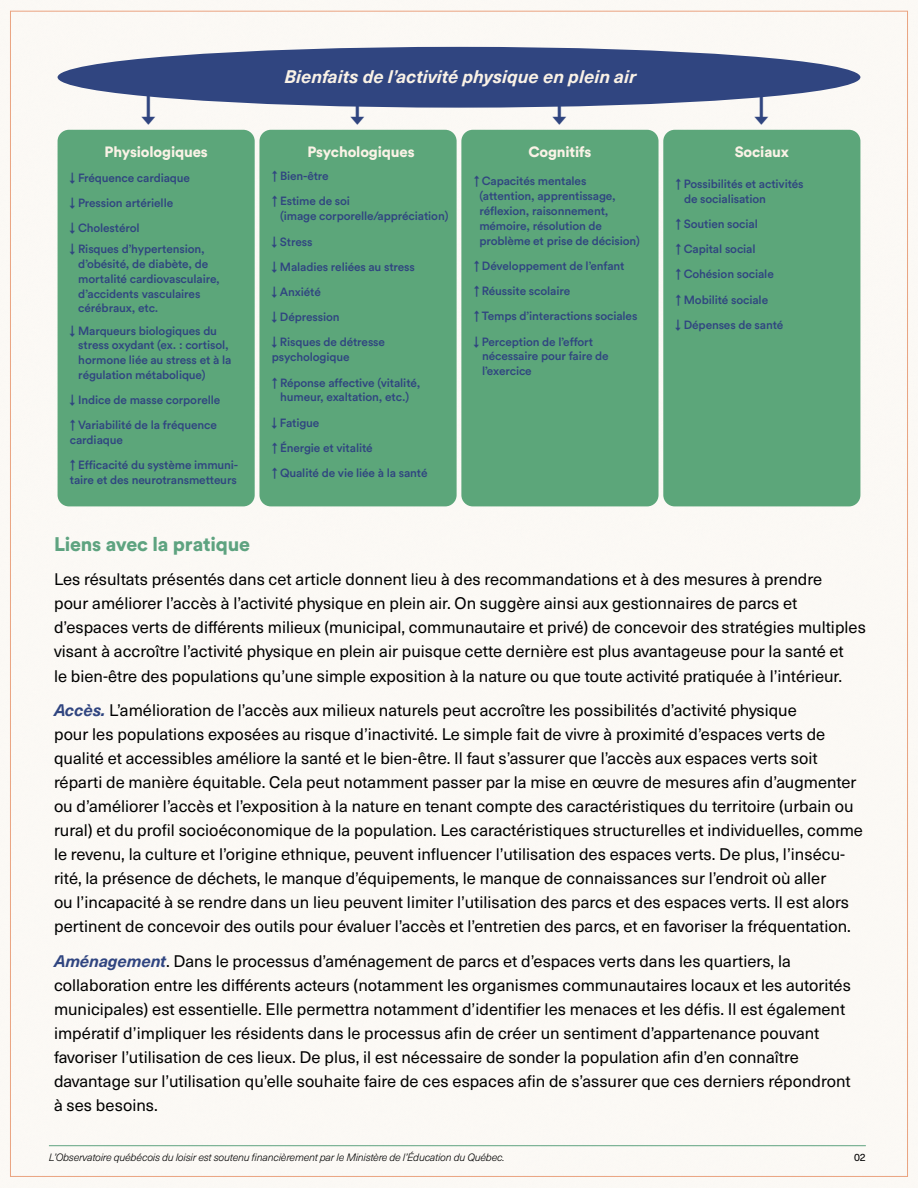
<style>
.page{position:relative;width:918px;height:1188px;background:#fbf9f5}
.page>*{position:absolute;margin:0;border:0;box-sizing:border-box;transform-origin:0 0}
.t1{font:500 30.45px "Circular Std";color:#304580}
.t2{font:900 19.5px "Circular Std";letter-spacing:-.01em;color:#5ea380}
.t3{font:italic 700 18px "Neue Haas Unica W1 G";color:#faf2e6}
.t4{font:16.5px/24px "Neue Haas Unica W1 G";color:#000}
.t5{font:900 14.85px "Circular Std";letter-spacing:-.01em;color:#faf2e6}
.t6{font:500 11.85px/25.2px "Circular Std";letter-spacing:-.01em;color:#304580}
.t7{font:italic 300 10.5px "Neue Haas Unica W1 G";letter-spacing:-.02em;color:#000}
.t8{font:10.5px "Neue Haas Unica W1 G";color:#000}
.s1{font-weight:700;font-style:italic;color:#304580}
</style>
<div class="page">
<div style="left:58px;top:47px;width:802px;height:61px;background:#304580;border-radius:50%"></div>
<hr style="left:49px;top:1145px;width:817px;height:1px;background:#5ea380">
<div style="left:58px;top:130px;width:197px;height:376px;background:#5ca67a;border-radius:11px"></div>
<div style="left:259px;top:130px;width:198px;height:376px;background:#5ca67a;border-radius:11px"></div>
<div style="left:461px;top:130px;width:198px;height:376px;background:#5ca67a;border-radius:11px"></div>
<div style="left:663px;top:130px;width:197px;height:376px;background:#5ca67a;border-radius:11px"></div>
<p class="t3" style="left:284px;top:63px;width:353px">Bienfaits de l’activité physique en plein air</p>
<h1 class="t1" style="left:142px;top:90px;width:16px">↓</h1>
<h1 class="t1" style="left:351px;top:90px;width:16px">↓</h1>
<h1 class="t1" style="left:553px;top:90px;width:16px">↓</h1>
<h1 class="t1" style="left:755px;top:90px;width:16px">↓</h1>
<p class="t5" style="left:105px;top:142px;width:105px">Physiologiques</p>
<p class="t6" style="left:70px;top:165px;width:122px">↓ Fréquence cardiaque ↓ Pression artérielle<br>↓ Cholestérol</p>
<p class="t6" style="left:78px;top:241px;width:143px;line-height:14.9px;text-indent:-8px">↓ Risques d’hypertension, d’obésité, de diabète, de mortalité cardiovasculaire, d’accidents vasculaires cérébraux, etc.</p>
<p class="t6" style="left:78px;top:323px;width:155px;line-height:14.9px;text-indent:-8px">↓ Marqueurs biologiques du stress oxydant (ex. : cortisol, hormone liée au stress et à la régulation métabolique)</p>
<p class="t6" style="left:70px;top:387px;width:152px">↓ Indice de masse corporelle ↑ Variabilité de la fréquence</p>
<p class="t6" style="left:70px;top:427px;width:170px">cardiaque<br>↑ Efficacité du système immuni-</p>
<p class="t6" style="left:70px;top:467px;width:168px">taire et des neurotransmetteurs</p>
<p class="t5" style="left:308px;top:142px;width:109px">Psychologiques</p>
<p class="t6" style="left:272px;top:163px;width:80px">↑ Bien-être<br>↑ Estime de soi</p>
<p class="t6" style="left:272px;top:203px;width:178px;text-indent:8px">(image corporelle/appréciation) ↓ Stress<br>↓ Maladies reliées au stress<br>↓ Anxiété<br>↓ Dépression<br>↓ Risques de détresse</p>
<p class="t6" style="left:272px;top:344px;width:150px">psychologique<br>↑ Réponse affective (vitalité,</p>
<p class="t6" style="left:272px;top:384px;width:157px;text-indent:8px">humeur, exaltation, etc.)<br>↓ Fatigue<br>↑ Énergie et vitalité<br>↑ Qualité de vie liée à la santé</p>
<p class="t5" style="left:528px;top:142px;width:65px">Cognitifs</p>
<p class="t6" style="left:479px;top:174px;width:162px;line-height:14.9px;text-indent:-6px">↑ Capacités mentales (attention, apprentissage, réflexion, raisonnement, mémoire, résolution de problème et prise de décision)</p>
<p class="t6" style="left:474px;top:253px;width:165px">↑ Développement de l’enfant<br>↑ Réussite scolaire<br>↑ Temps d’interactions sociales ↓ Perception de l’effort</p>
<p class="t6" style="left:482px;top:349px;width:128px;line-height:14.9px">nécessaire pour faire de l’exercice</p>
<p class="t5" style="left:735px;top:142px;width:56px">Sociaux</p>
<p class="t6" style="left:684px;top:176px;width:121px;line-height:14.9px;text-indent:-8px">↑ Possibilités et activités de socialisation</p>
<p class="t6" style="left:676px;top:211px;width:109px">↑ Soutien social<br>↑ Capital social<br>↑ Cohésion sociale<br>↑ Mobilité sociale<br>↓ Dépenses de santé</p>
<p class="t2" style="left:54px;top:531px;width:198px">Liens avec la pratique</p>
<p class="t4" style="left:54px;top:567px;width:813px">Les résultats présentés dans cet article donnent lieu à des recommandations et à des mesures à prendre<br>pour améliorer l’accès à l’activité physique en plein air. On suggère ainsi aux gestionnaires de parcs et d’espaces verts de différents milieux (municipal, communautaire et privé) de concevoir des stratégies multiples visant à accroître l’activité physique en plein air puisque cette dernière est plus avantageuse pour la santé et<br>le bien-être des populations qu’une simple exposition à la nature ou que toute activité pratiquée à l’intérieur.</p>
<p class="t4" style="left:54px;top:697px;width:811px"><span class="s1">Accès.</span> L’amélioration de l’accès aux milieux naturels peut accroître les possibilités d’activité physique<br>pour les populations exposées au risque d’inactivité. Le simple fait de vivre à proximité d’espaces verts de qualité et accessibles améliore la santé et le bien-être. Il faut s’assurer que l’accès aux espaces verts soit réparti de manière équitable. Cela peut notamment passer par la mise en œuvre de mesures afin d’augmenter ou d’améliorer l’accès et l’exposition à la nature en tenant compte des caractéristiques du territoire (urbain ou rural) et du profil socioéconomique de la population. Les caractéristiques structurelles et individuelles, comme le revenu, la culture et l’origine ethnique, peuvent influencer l’utilisation des espaces verts. De plus, l’insécu&shy;rité, la présence de déchets, le manque d’équipements, le manque de connaissances sur l’endroit où aller<br>ou l’incapacité à se rendre dans un lieu peuvent limiter l’utilisation des parcs et des espaces verts. Il est alors pertinent de concevoir des outils pour évaluer l’accès et l’entretien des parcs, et en favoriser la fréquentation.</p>
<p class="t4" style="left:54px;top:948px;width:798px"><span class="s1">Aménagement</span>. Dans le processus d’aménagement de parcs et d’espaces verts dans les quartiers, la collaboration entre les différents acteurs (notamment les organismes communautaires locaux et les autorités municipales) est essentielle. Elle permettra notamment d’identifier les menaces et les défis. Il est également impératif d’impliquer les résidents dans le processus afin de créer un sentiment d’appartenance pouvant favoriser l’utilisation de ces lieux. De plus, il est nécessaire de sonder la population afin d’en connaître davantage sur l’utilisation qu’elle souhaite faire de ces espaces afin de s’assurer que ces derniers répondront à ses besoins.</p>
<p class="t7" style="left:49px;top:1150px;width:457px">L’Observatoire québécois du loisir est soutenu financièrement par le Ministère de l’Éducation du Québec.</p>
<p class="t8" style="left:854px;top:1150px;width:13px">02</p>
</div>
